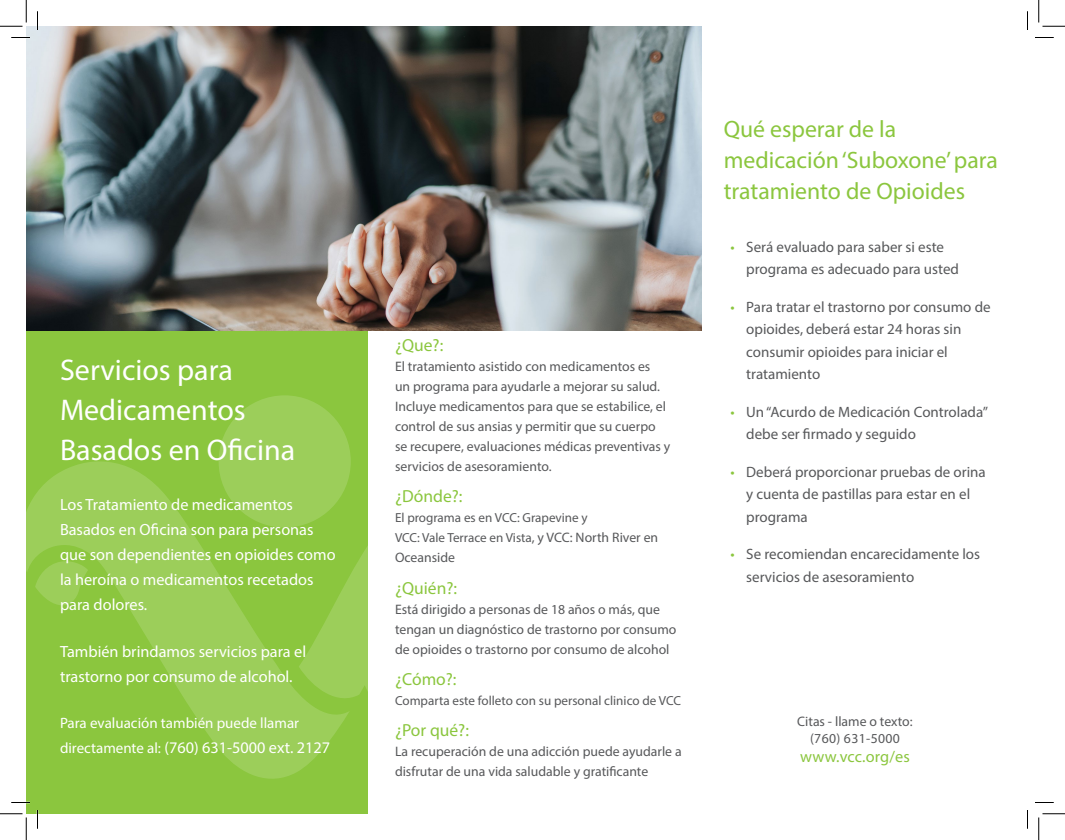
<style>
.page{position:relative;width:1065px;height:840px;background:#fff}
.page>*{position:absolute;margin:0;border:0;box-sizing:border-box;transform-origin:0 0}
.t1{font:30px/40px "Myriad Pro";color:#fff}
.t2{font:23.75px/31.2px "Myriad Pro";color:#8bc63e}
.t3{font:17.5px "Myriad Pro";color:#8bc63e}
.t4{font:16.25px/25px "Myriad Pro";color:#fff}
.t5{font:16.25px "Myriad Pro";letter-spacing:.01em;color:#8bc63e}
.t6{font:15px/22.5px "Myriad Pro";color:#57585a}
.t7{font:15px "Myriad Pro";color:#fff}
.t8{font:13.75px/20px "Myriad Pro";color:#57585a}
.t9{font:13.75px "Myriad Pro";letter-spacing:.025em;color:#57585a}
.t10{font:13.12px "Myriad Pro";color:#57585a}
.s1{font-size:15px}
.s2{font-size:13.75px}
.s3{color:#8bc63e}
</style>
<div class="page">
<div style="left:26px;top:331px;width:341px;height:483px;background:#8bc63e"></div>
<div style="left:219px;top:395px;width:132px;height:133px;background:#9cce5a;border-radius:50%"></div>
<svg style="left:350px;top:461px;width:18px;height:318px"></svg>
<svg style="left:26px;top:461px;width:324px;height:318px"></svg>
<img style="left:26px;top:26px;width:675px;height:305px">
<svg style="left:11px;top:37px;width:19px;height:1px"></svg>
<svg style="left:1035px;top:37px;width:19px;height:1px"></svg>
<svg style="left:11px;top:802px;width:19px;height:1px"></svg>
<svg style="left:1035px;top:802px;width:19px;height:1px"></svg>
<svg style="left:37px;top:11px;width:1px;height:19px"></svg>
<svg style="left:37px;top:810px;width:1px;height:19px"></svg>
<svg style="left:1027px;top:11px;width:1px;height:19px"></svg>
<svg style="left:1027px;top:810px;width:1px;height:19px"></svg>
<svg style="left:0;top:0;width:27px;height:27px"></svg>
<svg style="left:0;top:814px;width:27px;height:26px"></svg>
<svg style="left:1039px;top:0;width:26px;height:27px"></svg>
<svg style="left:1039px;top:814px;width:26px;height:26px"></svg>
<p class="t1" style="left:60px;top:350px;width:237px">Servicios para<br>Medicamentos<br>Basados en Oficina</p>
<p class="t4" style="left:60px;top:492px;width:277px">Los Tratamiento de medicamentos<br>Basados en Oficina son para personas que son dependientes en opioides como la heroína o medicamentos recetados para dolores.</p>
<p class="t4" style="left:60px;top:638px;width:248px">También brindamos servicios para el trastorno por consumo de alcohol.</p>
<p class="t7" style="left:60px;top:714px;width:241px">Para evaluación también puede llamar</p>
<p class="t4" style="left:60px;top:735px;width:272px"><span class="s1">directamente al:</span> (760) 631-5000 ext. 2127</p>
<p class="t3" style="left:395px;top:335px;width:50px">¿Que?:</p>
<p class="t8" style="left:395px;top:356px;width:277px">El tratamiento asistido con medicamentos es<br>un programa para ayudarle a mejorar su salud.<br>Incluye medicamentos para que se estabilice, el control de sus ansias y permitir que su cuerpo se recupere, evaluaciones médicas preventivas y servicios de asesoramiento.</p>
<p class="t3" style="left:395px;top:486px;width:69px">¿Dónde?:</p>
<p class="t10" style="left:395px;top:510px;width:194px">El programa es en VCC: Grapevine y</p>
<p class="t10" style="left:395px;top:530px;width:265px">VCC: Vale Terrace en Vista<span class="s2">, y VCC: North River en</span></p>
<p class="t8" style="left:395px;top:548px;width:62px">Oceanside</p>
<p class="t3" style="left:395px;top:577px;width:64px">¿Quién?:</p>
<p class="t8" style="left:395px;top:599px;width:283px">Está dirigido a personas de 18 años o más, que tengan un diagnóstico de trastorno por consumo de opioides o trastorno por consumo de alcohol</p>
<p class="t3" style="left:395px;top:668px;width:63px">¿Cómo?:</p>
<p class="t10" style="left:395px;top:692px;width:288px">Comparta este folleto con su personal clinico de VCC</p>
<p class="t3" style="left:395px;top:720px;width:76px">¿Por qué?:</p>
<p class="t8" style="left:395px;top:741px;width:288px">La recuperación de una adicción puede ayudarle a disfrutar de una vida saludable y gratificante</p>
<p class="t2" style="left:724px;top:113px;width:276px">Qué esperar de la medicación ‘Suboxone’ para tratamiento de Opioides</p>
<p class="t6" style="left:746px;top:235px;width:214px;text-indent:-16px"><span class="s3">•</span> Será evaluado para saber si este programa es adecuado para usted</p>
<p class="t6" style="left:730px;top:295px;width:262px"><span class="s3">•</span> Para tratar el trastorno por consumo de</p>
<p class="t6" style="left:746px;top:318px;width:217px">opioides, deberá estar 24 horas sin</p>
<p class="t6" style="left:746px;top:340px;width:203px">consumir opioides para iniciar el</p>
<p class="t6" style="left:746px;top:363px;width:76px">tratamiento</p>
<p class="t6" style="left:746px;top:400px;width:243px;text-indent:-16px"><span class="s3">•</span> Un “Acurdo de Medicación Controlada” debe ser firmado y seguido</p>
<p class="t6" style="left:730px;top:460px;width:257px;text-align:center"><span class="s3">•</span> Deberá proporcionar pruebas de orina y cuenta de pastillas para estar en el</p>
<p class="t6" style="left:746px;top:505px;width:63px">programa</p>
<p class="t6" style="left:730px;top:543px;width:251px"><span class="s3">•</span> Se recomiendan encarecidamente los</p>
<p class="t6" style="left:746px;top:565px;width:170px">servicios de asesoramiento</p>
<p class="t8" style="left:797px;top:712px;width:117px">Citas - llame o texto:</p>
<p class="t9" style="left:810px;top:730px;width:91px">(760) 631-5000</p>
<p class="t5" style="left:800px;top:747px;width:111px">www.vcc.org/es</p>
</div>
